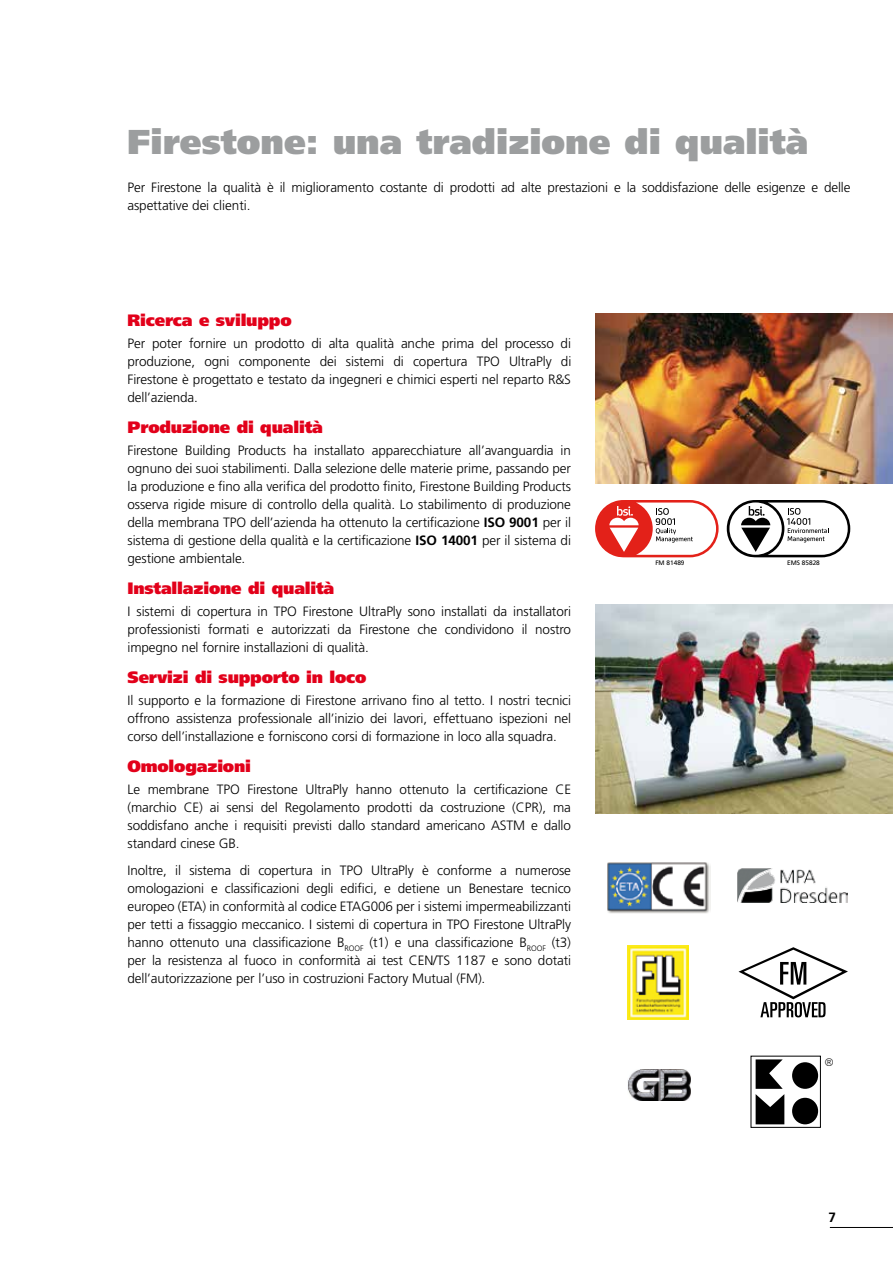
<style>
.page{position:relative;width:893px;height:1263px;background:#fff}
.page>*{position:absolute;margin:0;border:0;box-sizing:border-box;transform-origin:0 0}
.t1{font:900 34.5px "Frutiger";color:#9c9e9f}
.t2{font:900 16.5px "Frutiger";letter-spacing:-.01em;color:#e2001a}
.t3{font:300 13.5px/18px "Frutiger";letter-spacing:-.01em;color:#000;text-align:justify}
.t4{font:700 13.5px "Frutiger";color:#000}
.t5{font:300 condensed 10.95px "Frutiger";color:#000}
.t6{font:6.45px "Frutiger";color:#000}
.s1{font-weight:700}
</style>
<div class="page">
<img style="left:595px;top:313px;width:298px;height:170px">
<img style="left:595px;top:605px;width:298px;height:208px">
<hr style="left:830px;top:1227px;width:63px;height:1px;background:#000">
<img style="left:627px;top:1069px;width:63px;height:31px">
<img style="left:738px;top:868px;width:110px;height:34px">
<img style="left:607px;top:862px;width:103px;height:52px">
<svg style="left:738px;top:947px;width:110px;height:70px"></svg>
<img style="left:627px;top:945px;width:61px;height:74px">
<div style="left:750px;top:1056px;width:71px;height:72px;border:1px solid #000"></div>
<svg style="left:756px;top:1059px;width:28px;height:65px"></svg>
<div style="left:792px;top:1062px;width:26px;height:27px;background:#000;border-radius:50%"></div>
<div style="left:792px;top:1098px;width:26px;height:26px;background:#000;border-radius:50%"></div>
<svg style="left:595px;top:500px;width:124px;height:57px"></svg>
<svg style="left:727px;top:500px;width:123px;height:57px"></svg>
<h1 class="t1" style="left:128px;top:121px;width:682px">Firestone: una tradizione di qualità</h1>
<p class="t3" style="left:128px;top:179px;width:724px">Per Firestone la qualità è il miglioramento costante di prodotti ad alte prestazioni e la soddisfazione delle esigenze e delle aspettative dei clienti.</p>
<p class="t2" style="left:128px;top:310px;width:166px">Ricerca e sviluppo</p>
<p class="t3" style="left:128px;top:334px;width:445px">Per poter fornire un prodotto di alta qualità anche prima del processo di produzione, ogni componente dei sistemi di copertura TPO UltraPly di Firestone è progettato e testato da ingegneri e chimici esperti nel reparto R&amp;S dell’azienda.</p>
<p class="t2" style="left:128px;top:417px;width:197px">Produzione di qualità</p>
<p class="t3" style="left:128px;top:441px;width:445px">Firestone Building Products ha installato apparecchiature all’avanguardia in ognuno dei suoi stabilimenti. Dalla selezione delle materie prime, passando per la produzione e fino alla verifica del prodotto finito, Firestone Building Products osserva rigide misure di controllo della qualità. Lo stabilimento di produzione della membrana TPO dell’azienda ha ottenuto la certificazione <span class="s1">ISO 9001</span> per il sistema di gestione della qualità e la certificazione <span class="s1">ISO 14001</span> per il sistema di gestione ambientale.</p>
<p class="t2" style="left:128px;top:578px;width:208px">Installazione di qualità</p>
<p class="t3" style="left:128px;top:602px;width:445px">I sistemi di copertura in TPO Firestone UltraPly sono installati da installatori professionisti formati e autorizzati da Firestone che condividono il nostro impegno nel fornire installazioni di qualità.</p>
<p class="t2" style="left:128px;top:667px;width:240px">Servizi di supporto in loco</p>
<p class="t3" style="left:128px;top:691px;width:445px">Il supporto e la formazione di Firestone arrivano fino al tetto. I nostri tecnici offrono assistenza professionale all’inizio dei lavori, effettuano ispezioni nel corso dell’installazione e forniscono corsi di formazione in loco alla squadra.</p>
<p class="t2" style="left:128px;top:756px;width:125px">Omologazioni</p>
<p class="t3" style="left:128px;top:780px;width:445px">Le membrane TPO Firestone UltraPly hanno ottenuto la certificazione CE (marchio CE) ai sensi del Regolamento prodotti da costruzione (CPR), ma soddisfano anche i requisiti previsti dallo standard americano ASTM e dallo standard cinese GB.</p>
<p class="t3" style="left:128px;top:861px;width:445px">Inoltre, il sistema di copertura in TPO UltraPly è conforme a numerose omologazioni e classificazioni degli edifici, e detiene un Benestare tecnico europeo (ETA) in conformità al codice ETAG006 per i sistemi impermeabilizzanti per tetti a fissaggio meccanico. I sistemi di copertura in TPO Firestone UltraPly hanno ottenuto una classificazione B<sub>ROOF</sub> (t1) e una classificazione B<sub>ROOF</sub> (t3) per la resistenza al fuoco in conformità ai test CEN/TS 1187 e sono dotati dell’autorizzazione per l’uso in costruzioni Factory Mutual (FM).</p>
<p class="t6" style="left:655px;top:559px;width:31px">FM 81489</p>
<p class="t6" style="left:787px;top:559px;width:34px">EMS 85828</p>
<p class="t5" style="left:825px;top:1056px;width:10px">®</p>
<p class="t4" style="left:828px;top:1209px;width:9px">7</p>
</div>
